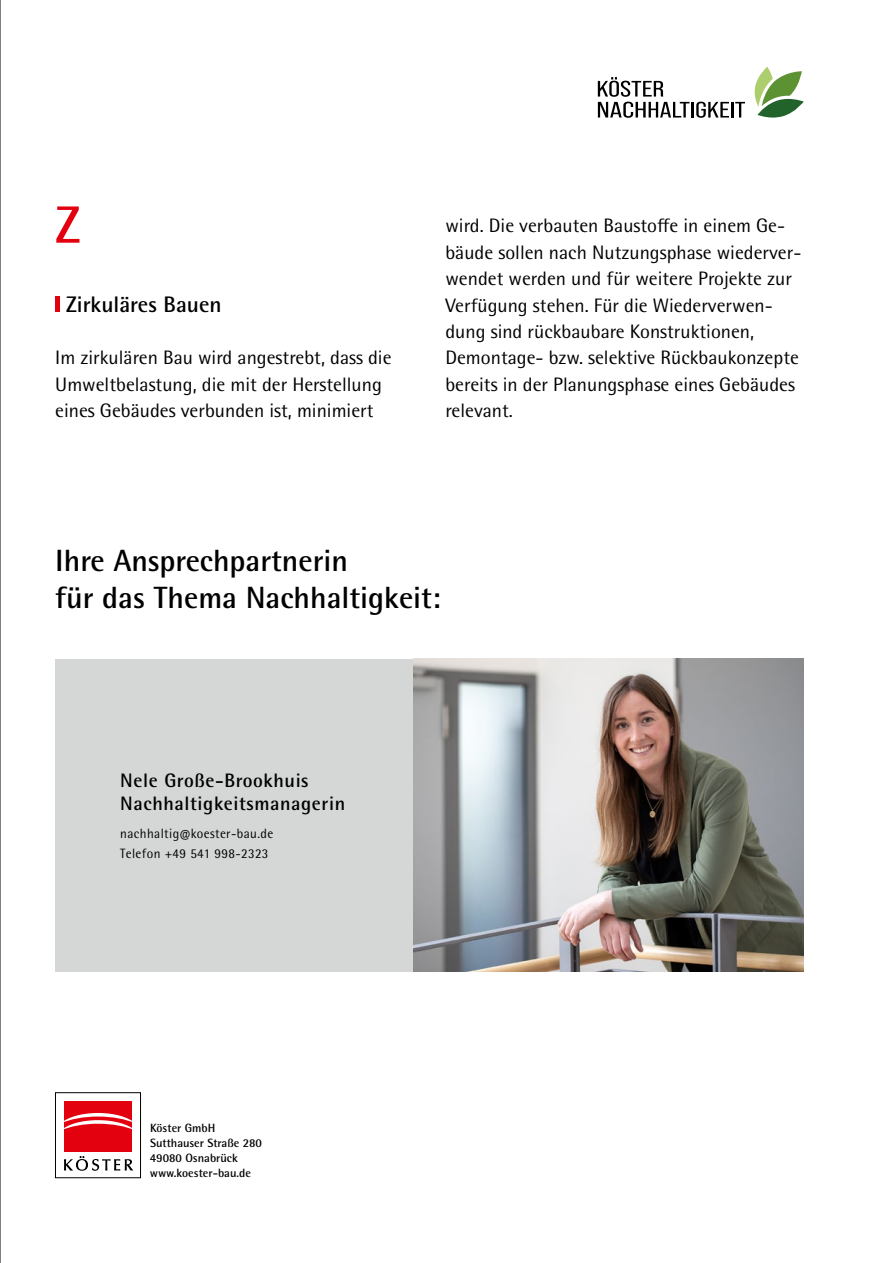
<style>
.page{position:relative;width:893px;height:1263px;background:#fff}
.page>*{position:absolute;margin:0;border:0;box-sizing:border-box;transform-origin:0 0}
.t1{font:700 52.5px "Rotis Semi Sans Pro";color:#e3000f}
.t2{font:700 30.75px/36.9px "Rotis Semi Sans Pro";color:#000}
.t3{font:700 22.5px "Rotis Semi Sans Pro";color:#000}
.t4{font:19.5px/26.4px "Rotis Semi Sans Pro";color:#000}
.t5{font:700 19.5px/23.4px "Rotis Semi Sans Pro";letter-spacing:.03em;color:#000}
.t6{font:13.5px/19.5px "Rotis Semi Sans Pro";letter-spacing:.03em;color:#000}
.t7{font:700 12px/15px "Rotis Semi Sans Pro";color:#000}
</style>
<div class="page">
<hr style="left:0;top:0;width:1px;height:1263px;background:#000">
<svg style="left:598px;top:77px;width:91px;height:41px"></svg>
<hr style="left:691px;top:102px;width:3px;height:16px;background:#000">
<svg style="left:696px;top:102px;width:49px;height:16px"></svg>
<svg style="left:754px;top:67px;width:50px;height:51px"></svg>
<div style="left:55px;top:296px;width:5px;height:15px;background:#e3000f"></div>
<div style="left:55px;top:659px;width:749px;height:312px;background:#d5d6d6"></div>
<img style="left:414px;top:659px;width:390px;height:312px">
<div style="left:55px;top:1092px;width:86px;height:86px;border:1px solid #000"></div>
<svg style="left:64px;top:1156px;width:69px;height:15px"></svg>
<div style="left:64px;top:1101px;width:68px;height:50px;background:#e3000f"></div>
<svg style="left:64px;top:1113px;width:68px;height:16px"></svg>
<h1 class="t1" style="left:55px;top:193px;width:27px">Z</h1>
<p class="t3" style="left:66px;top:290px;width:157px">Zirkuläres Bauen</p>
<p class="t4" style="left:55px;top:345px;width:338px">Im zirkulären Bau wird angestrebt, dass die<br>Umweltbelastung, die mit der Herstellung eines Gebäudes verbunden ist, minimiert</p>
<p class="t4" style="left:445px;top:213px;width:357px">wird. Die verbauten Baustoffe in einem Ge&shy;bäude sollen nach Nutzungsphase wiederver&shy;wendet werden und für weitere Projekte zur Verfügung stehen. Für die Wiederverwen&shy;dung sind rückbaubare Konstruktionen, Demontage- bzw. selektive Rückbaukonzepte bereits in der Planungsphase eines Gebäudes relevant.</p>
<h2 class="t2" style="left:55px;top:542px;width:387px">Ihre Ansprechpartnerin<br>für das Thema Nachhaltigkeit:</h2>
<p class="t5" style="left:120px;top:768px;width:226px">Nele Große-Brookhuis<br>Nachhaltigkeitsmanagerin</p>
<p class="t6" style="left:120px;top:824px;width:154px">nachhaltig@koester-bau.de<br>Telefon +49 541 998-2323</p>
<p class="t7" style="left:150px;top:1120px;width:114px">Köster GmbH<br>Sutthauser Straße 280<br>49080 Osnabrück www.koester-bau.de</p>
</div>
